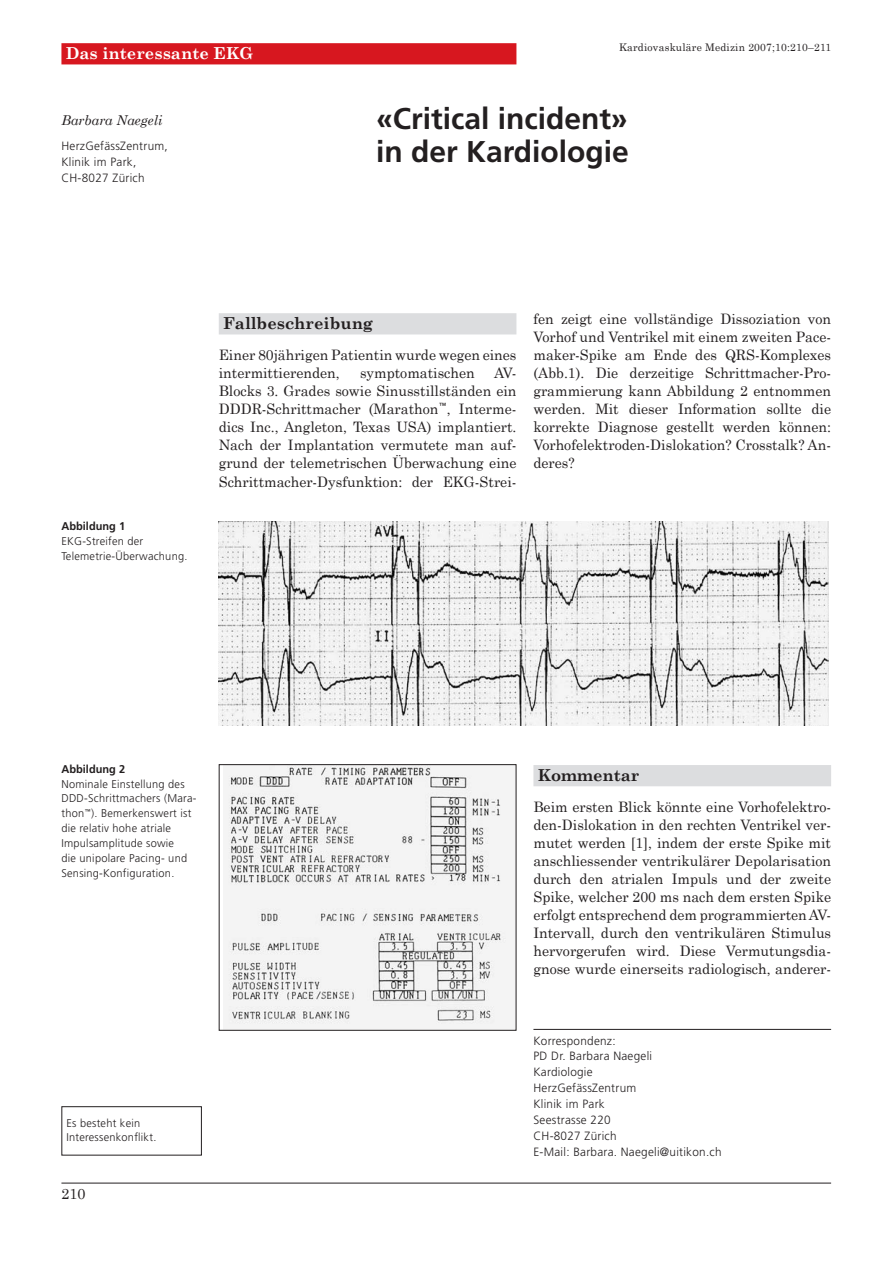
<style>
.page{position:relative;width:893px;height:1263px;background:#fff}
.page>*{position:absolute;margin:0;border:0;box-sizing:border-box;transform-origin:0 0}
.t1{font:700 30px/33px "Frutiger";color:#231f20}
.t2{font:700 16.5px "Century Schoolbook";color:#231f20}
.t3{font:700 16.5px "Century Schoolbook";color:#fff}
.t4{font:14.7px "Century Schoolbook";color:#231f20}
.t5{font:14.4px/18px "Century Schoolbook";color:#231f20;text-align:justify}
.t6{font:italic 13.5px "Century Schoolbook";color:#231f20}
.t7{font:300 12px/15.9px "Frutiger";letter-spacing:.02em;color:#231f20}
.t8{font:300 11.25px/14.9px "Frutiger";letter-spacing:.02em;color:#231f20}
.t9{font:700 11.25px "Frutiger";color:#231f20}
.t10{font:10.5px "Century Schoolbook";letter-spacing:.02em;color:#231f20}
</style>
<div class="page">
<div style="left:61px;top:43px;width:455px;height:21px;background:#d7171f"></div>
<hr style="left:61px;top:1183px;width:770px;height:1px;background:#231f20">
<div style="left:219px;top:313px;width:297px;height:21px;background:#dcdddf"></div>
<hr style="left:533px;top:1029px;width:298px;height:1px;background:#231f20">
<div style="left:61px;top:1106px;width:141px;height:49px;border:1px solid #231f20"></div>
<img style="left:219px;top:522px;width:609px;height:203px">
<img style="left:223px;top:766px;width:291px;height:263px">
<div style="left:219px;top:764px;width:297px;height:267px;border:1px solid #231f20"></div>
<div style="left:533px;top:765px;width:298px;height:21px;background:#dcdddf"></div>
<p class="t3" style="left:66px;top:43px;width:189px">Das interessante EKG</p>
<p class="t10" style="left:619px;top:41px;width:214px">Kardiovaskuläre Medizin 2007;10:210–211</p>
<p class="t6" style="left:61px;top:112px;width:103px">Barbara Naegeli</p>
<p class="t7" style="left:61px;top:139px;width:108px">HerzGefässZentrum,<br>Klinik im Park,<br>CH-8027 Zürich</p>
<h1 class="t1" style="left:376px;top:105px;width:254px">«Critical incident» in der Kardiologie</h1>
<p class="t9" style="left:61px;top:521px;width:65px">Abbildung 1</p>
<p class="t8" style="left:61px;top:534px;width:128px">EKG-Streifen der<br>Telemetrie-Überwachung.</p>
<p class="t2" style="left:223px;top:313px;width:152px">Fallbeschreibung</p>
<p class="t5" style="left:219px;top:345px;width:299px">Einer 80jährigen Patientin wurde wegen eines intermittierenden,</p>
<p class="t5" style="left:219px;top:363px;width:299px;text-indent:275px">AV-Blocks 3. Grades sowie Sinusstillständen ein DDDR-Schrittmacher (Marathon<sup>™</sup>, Interme&shy;dics Inc., Angleton, Texas USA) implantiert.<br>Nach der Implantation vermutete man auf&shy;grund der telemetrischen Überwachung eine Schrittmacher-Dysfunktion: der EKG-Strei-</p>
<p class="t5" style="left:360px;top:363px;width:116px">symptomatischen</p>
<p class="t5" style="left:533px;top:309px;width:299px">fen zeigt eine vollständige Dissoziation von Vorhof und Ventrikel mit einem zweiten Pace&shy;maker-Spike am Ende des QRS-Komplexes (Abb.1). Die derzeitige Schrittmacher-Pro&shy;grammierung kann Abbildung 2 entnommen werden. Mit dieser Information sollte die korrekte Diagnose gestellt werden können:<br>Vorhofelektroden-Dislokation? Crosstalk? An&shy;deres?</p>
<p class="t9" style="left:61px;top:764px;width:65px">Abbildung 2</p>
<p class="t8" style="left:61px;top:777px;width:137px">Nominale Einstellung des<br>DDD-Schrittmachers (Mara&shy;thon<sup>™</sup>). Bemerkenswert ist die relativ hohe atriale<br>Impulsamplitude sowie<br>die unipolare Pacing- und<br>Sensing-Konfiguration.</p>
<p class="t8" style="left:66px;top:1116px;width:91px">Es besteht kein<br>Interessenkonflikt.</p>
<p class="t4" style="left:61px;top:1185px;width:26px">210</p>
<p class="t2" style="left:538px;top:765px;width:103px">Kommentar</p>
<p class="t5" style="left:533px;top:797px;width:299px">Beim ersten Blick könnte eine Vorhofelektro&shy;den-Dislokation in den rechten Ventrikel ver&shy;mutet werden [1], indem der erste Spike mit anschliessender ventrikulärer Depolarisation durch den atrialen Impuls und der zweite Spike, welcher 200 ms nach dem ersten Spike erfolgt entsprechend dem programmierten AV-Intervall, durch den ventrikulären Stimulus hervorgerufen wird. Diese Vermutungsdia&shy;gnose wurde einerseits radiologisch, anderer-</p>
<p class="t7" style="left:533px;top:1033px;width:190px">Korrespondenz:<br>PD Dr. Barbara Naegeli<br>Kardiologie<br>HerzGefässZentrum<br>Klinik im Park<br>Seestrasse 220<br>CH-8027 Zürich<br>E-Mail: Barbara. Naegeli@uitikon.ch</p>
</div>
